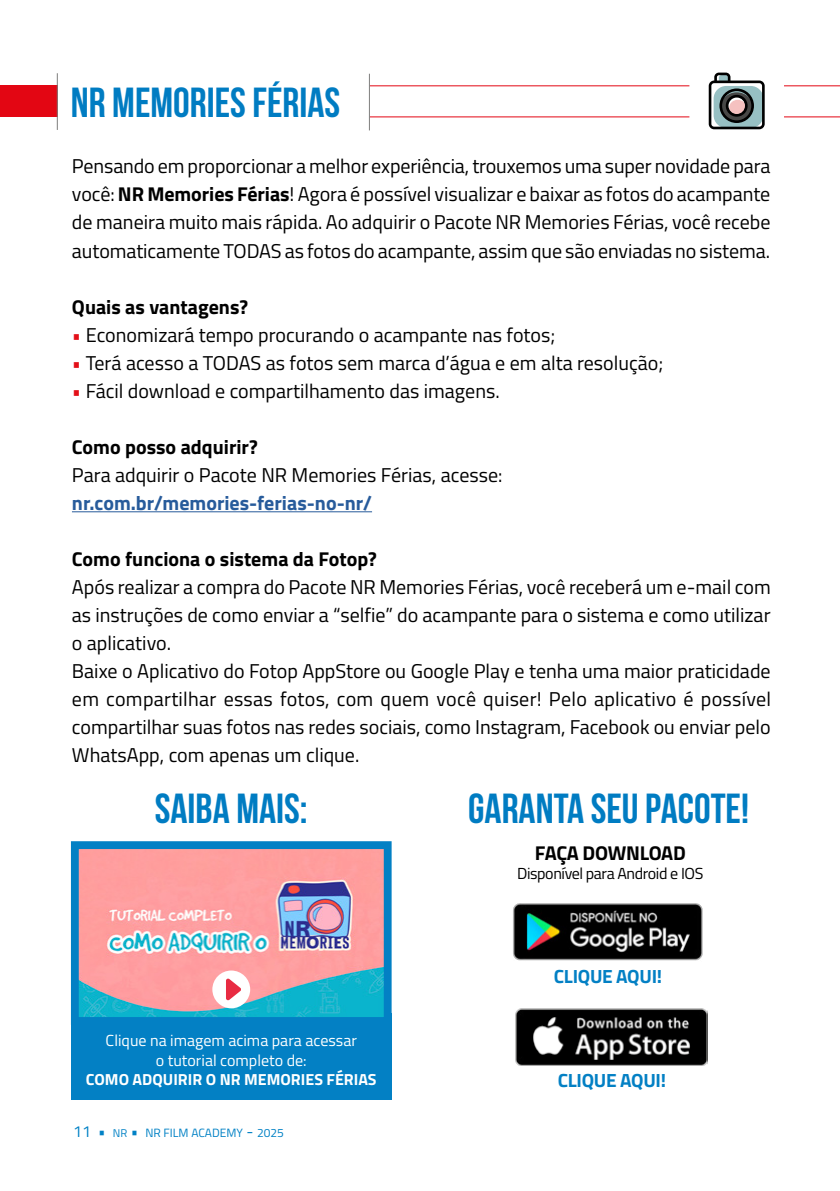
<style>
.page{position:relative;width:840px;height:1191px;background:#fff}
.page>*{position:absolute;margin:0;border:0;box-sizing:border-box;transform-origin:0 0}
.t1{font:700 42px "Bebas Neue";color:#007cc2}
.t2{font:20px/28px "Titillium";color:#000;text-align:justify}
.t3{font:700 20px "Titillium";color:#000}
.t4{font:700 20px "Titillium";color:#275b9b}
.t5{font:700 19px "Titillium";letter-spacing:-.015em;color:#0380c4}
.t6{font:16px/19.2px "Titillium";color:#fff;text-align:center}
.t7{font:700 16px "Titillium";color:#fff}
.t8{font:16px "Titillium";letter-spacing:-.025em;color:#000}
.t9{font:12px "Titillium";color:#0081c5}
.s1{font-weight:700}
.s2{color:#e30f18}
.s3{font-size:16px}
.s4{font-size:11.2px}
.s5{font-style:inherit}
</style>
<div class="page">
<hr style="left:369px;top:85px;width:320px;height:1px;background:#e30613">
<hr style="left:783px;top:85px;width:56px;height:1px;background:#e30613">
<hr style="left:369px;top:116px;width:320px;height:1px;background:#e30613">
<hr style="left:783px;top:116px;width:56px;height:1px;background:#e30613">
<hr style="left:369px;top:74px;width:1px;height:56px;background:#7e7e7d">
<hr style="left:72px;top:511px;width:300px;height:1px;background:#275b9b">
<svg style="left:708px;top:73px;width:56px;height:56px"></svg>
<div style="left:0;top:85px;width:57px;height:32px;background:#e30613"></div>
<hr style="left:57px;top:73px;width:1px;height:57px;background:#7e7e7d">
<img style="left:513px;top:903px;width:189px;height:58px">
<img style="left:515px;top:1008px;width:192px;height:57px">
<div style="left:71px;top:1013px;width:320px;height:87px;background:#0380c4"></div>
<img style="left:80px;top:850px;width:302px;height:166px">
<div style="left:71px;top:841px;width:320px;height:184px;border:8px solid #0380c4"></div>
<div style="left:212px;top:970px;width:38px;height:38px;background:#fff;border-radius:50%"></div>
<svg style="left:226px;top:978px;width:15px;height:23px"></svg>
<h1 class="t1" style="left:71px;top:80px;width:270px">NR MEMORIES FÉRIAS</h1>
<p class="t2" style="left:72px;top:151px;width:699px">Pensando em proporcionar a melhor experiência, trouxemos uma super novidade para você: <span class="s1">NR Memories Férias</span>! Agora é possível visualizar e baixar as fotos do acampante de maneira muito mais rápida. Ao adquirir o Pacote NR Memories Férias, você recebe automaticamente TODAS as fotos do acampante, assim que são enviadas no sistema.</p>
<p class="t3" style="left:72px;top:291px;width:178px">Quais as vantagens?</p>
<p class="t2" style="left:72px;top:319px;width:484px"><span class="s2">•</span> Economizará tempo procurando o acampante nas fotos;</p>
<p class="t2" style="left:72px;top:347px;width:592px"><span class="s2">•</span> Terá acesso a TODAS as fotos sem marca d’água e em alta resolução;</p>
<p class="t2" style="left:72px;top:375px;width:429px"><span class="s2">•</span> Fácil download e compartilhamento das imagens.</p>
<p class="t3" style="left:72px;top:431px;width:187px">Como posso adquirir?</p>
<p class="t2" style="left:72px;top:459px;width:432px">Para adquirir o Pacote NR Memories Férias, acesse:</p>
<p class="t4" style="left:72px;top:487px;width:301px">nr.com.br/memories-ferias-no-nr/</p>
<p class="t3" style="left:72px;top:543px;width:306px">Como funciona o sistema da Fotop?</p>
<p class="t2" style="left:72px;top:571px;width:700px;text-align:left">Após realizar a compra do Pacote NR Memories Férias, você receberá um e-mail com as instruções de como enviar a “selfie” do acampante para o sistema e como utilizar o aplicativo.<br>Baixe o Aplicativo do Fotop AppStore ou Google Play e tenha uma maior praticidade em compartilhar essas fotos, com quem você quiser! Pelo aplicativo é possível compartilhar suas fotos nas redes sociais, como Instagram, Facebook ou enviar pelo WhatsApp, com apenas um clique.</p>
<h1 class="t1" style="left:155px;top:785px;width:154px">SAIBA MAIS:</h1>
<h1 class="t1" style="left:468px;top:785px;width:282px">GARANTA SEU PACOTE!</h1>
<p class="t3" style="left:534px;top:838px;width:152px">FAÇA DOWNLOAD</p>
<p class="t8" style="left:517px;top:862px;width:188px">Disponível para Android e IOS</p>
<p class="t6" style="left:106px;top:1030px;width:252px">Clique na imagem acima para acessar o tutorial completo de:</p>
<p class="t7" style="left:86px;top:1067px;width:292px">COMO ADQUIRIR O NR MEMORIES FÉRIAS</p>
<p class="t9" style="left:73px;top:1123px;width:212px"><span class="s3">11 •</span> <span class="s4">nr</span> <span class="s3">•</span> <span class="s5">NR</span> FILM ACADEMY <span class="s3">-</span> <span class="s5">2025</span></p>
<p class="t5" style="left:553px;top:961px;width:110px">CLIQUE AQUI!</p>
<p class="t5" style="left:557px;top:1066px;width:110px">CLIQUE AQUI!</p>
</div>
